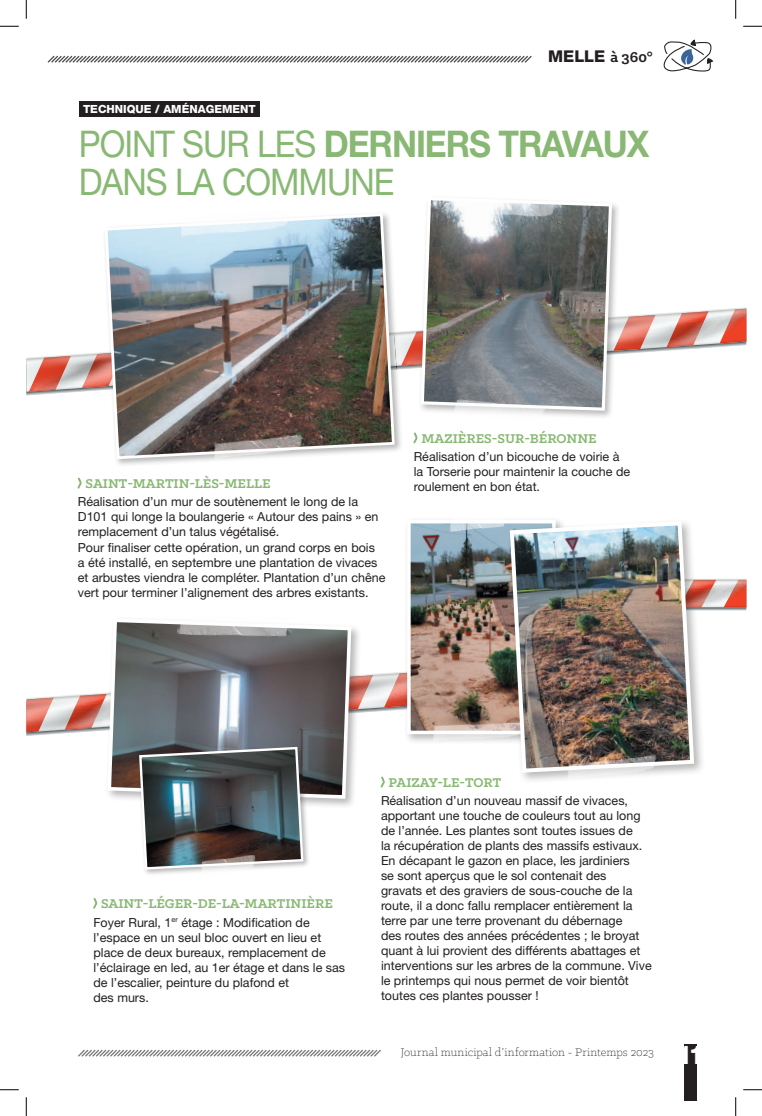
<style>
.page{position:relative;width:762px;height:1116px;background:#fff}
.page>*{position:absolute;margin:0;border:0;box-sizing:border-box;transform-origin:0 0}
.t1{font:36.75px/37.5px "Helvetica Neue LT Std";letter-spacing:-.03em;color:#88b873;scale:.92 1}
.t2{font:800 25.88px "Helvetica Neue LT Std";color:#fff;scale:.92 1}
.t3{font:800 16.25px "Helvetica Neue LT Std";color:#231f20}
.t4{font:700 14.38px "Klinic Slab";color:#88b873}
.t5{font:12.5px/15px "Helvetica Neue LT Std";color:#231f20}
.t6{font:300 12.5px "Klinic Slab";letter-spacing:.005em;color:#231f20}
.t7{font:800 11.25px "Helvetica Neue LT Std";color:#fff}
.s1{font-family:"Klinic Slab";font-weight:700}
.s2{font-weight:700}
.s3{font-family:"Amatic";font-size:13.75px}
</style>
<div class="page">
<svg style="left:663px;top:39px;width:51px;height:33px"></svg>
<svg style="left:47px;top:55px;width:485px;height:8px"></svg>
<div style="left:684px;top:1043px;width:12px;height:57px;background:#231f20"></div>
<div style="left:79px;top:101px;width:180px;height:15px;background:#231f20"></div>
<svg style="left:78px;top:1049px;width:303px;height:8px"></svg>
<svg style="left:26px;top:307px;width:720px;height:89px"></svg>
<svg style="left:705px;top:579px;width:41px;height:31px"></svg>
<svg style="left:705px;top:580px;width:41px;height:27px"></svg>
<svg style="left:26px;top:672px;width:378px;height:64px"></svg>
<div style="left:102px;top:211px;width:300px;height:256px;background:#231f20;opacity:.32"></div>
<img style="left:103px;top:212px;width:293px;height:248px">
<div style="left:418px;top:194px;width:203px;height:226px;background:#231f20;opacity:.32"></div>
<svg style="left:419px;top:195px;width:194px;height:217px"></svg>
<img style="left:180px;top:211px;width:110px;height:25px">
<img style="left:213px;top:434px;width:90px;height:25px">
<img style="left:453px;top:394px;width:92px;height:26px">
<img style="left:499px;top:195px;width:56px;height:27px">
<div style="left:105px;top:616px;width:256px;height:193px;background:#231f20;opacity:.32"></div>
<svg style="left:106px;top:616px;width:247px;height:184px"></svg>
<div style="left:137px;top:744px;width:173px;height:132px;background:#231f20;opacity:.32"></div>
<img style="left:138px;top:745px;width:166px;height:125px">
<img style="left:177px;top:616px;width:111px;height:25px">
<img style="left:201px;top:854px;width:54px;height:22px">
<div style="left:404px;top:517px;width:162px;height:227px;background:#231f20;opacity:.32"></div>
<img style="left:411px;top:524px;width:95px;height:206px">
<div style="left:407px;top:520px;width:148px;height:214px;border:3px solid #fff"></div>
<div style="left:506px;top:518px;width:199px;height:266px;background:#231f20;opacity:.32"></div>
<img style="left:507px;top:519px;width:188px;height:255px">
<img style="left:566px;top:755px;width:90px;height:25px">
<img style="left:433px;top:721px;width:89px;height:21px">
<img style="left:583px;top:518px;width:53px;height:17px">
<img style="left:450px;top:517px;width:54px;height:14px">
<svg style="left:0;top:25px;width:19px;height:2px"></svg>
<svg style="left:743px;top:25px;width:18px;height:2px"></svg>
<svg style="left:0;top:1089px;width:19px;height:1px"></svg>
<svg style="left:743px;top:1089px;width:18px;height:1px"></svg>
<svg style="left:25px;top:0;width:2px;height:19px"></svg>
<svg style="left:25px;top:1097px;width:2px;height:18px"></svg>
<svg style="left:735px;top:0;width:1px;height:19px"></svg>
<svg style="left:735px;top:1097px;width:1px;height:18px"></svg>
<p class="t7" style="left:83px;top:102px;width:174px">TECHNIQUE / AMÉNAGEMENT</p>
<h3 class="t3" style="left:548px;top:47px;width:106px">MELLE <span class="s1">à 360°</span></h3>
<h1 class="t1" style="left:79px;top:125px;width:621px">POINT SUR LES <span class="s2">DERNIERS TRAVAUX<br></span>DANS LA COMMUNE</h1>
<p class="t4" style="left:78px;top:474px;width:194px"><span class="s3">&gt;</span> SAINT-MARTIN-LÈS-MELLE</p>
<p class="t5" style="left:78px;top:494px;width:309px">Réalisation d’un mur de soutènement le long de la D101 qui longe la boulangerie « Autour des pains » en remplacement d’un talus végétalisé.<br>Pour finaliser cette opération, un grand corps en bois<br>a été installé, en septembre une plantation de vivaces et arbustes viendra le compléter. Plantation d’un chêne vert pour terminer l’alignement des arbres existants.</p>
<p class="t4" style="left:413px;top:429px;width:184px"><span class="s3">&gt;</span> MAZIÈRES-SUR-BÉRONNE</p>
<p class="t5" style="left:413px;top:449px;width:218px">Réalisation d’un bicouche de voirie à la Torserie pour maintenir la couche de roulement en bon état.</p>
<p class="t4" style="left:93px;top:894px;width:241px"><span class="s3">&gt;</span> SAINT-LÉGER-DE-LA-MARTINIÈRE</p>
<p class="t5" style="left:93px;top:914px;width:253px">Foyer Rural, 1<sup>er</sup> étage : Modification de l’espace en un seul bloc ouvert en lieu et place de deux bureaux, remplacement de l’éclairage en led, au 1er étage et dans le sas de l’escalier, peinture du plafond et<br>des murs.</p>
<p class="t4" style="left:381px;top:773px;width:122px"><span class="s3">&gt;</span> PAIZAY-LE-TORT</p>
<p class="t5" style="left:381px;top:793px;width:272px">Réalisation d’un nouveau massif de vivaces, apportant une touche de couleurs tout au long de l’année. Les plantes sont toutes issues de<br>la récupération de plants des massifs estivaux.<br>En décapant le gazon en place, les jardiniers<br>se sont aperçus que le sol contenait des<br>gravats et des graviers de sous-couche de la route, il a donc fallu remplacer entièrement la terre par une terre provenant du débernage<br>des routes des années précédentes ; le broyat quant à lui provient des différents abattages et interventions sur les arbres de la commune. Vive le printemps qui nous permet de voir bientôt toutes ces plantes pousser !</p>
<p class="t6" style="left:400px;top:1044px;width:254px">Journal municipal d’information - Printemps 2023</p>
<h2 class="t2" style="left:676px;top:1039px;width:31px">11</h2>
</div>
